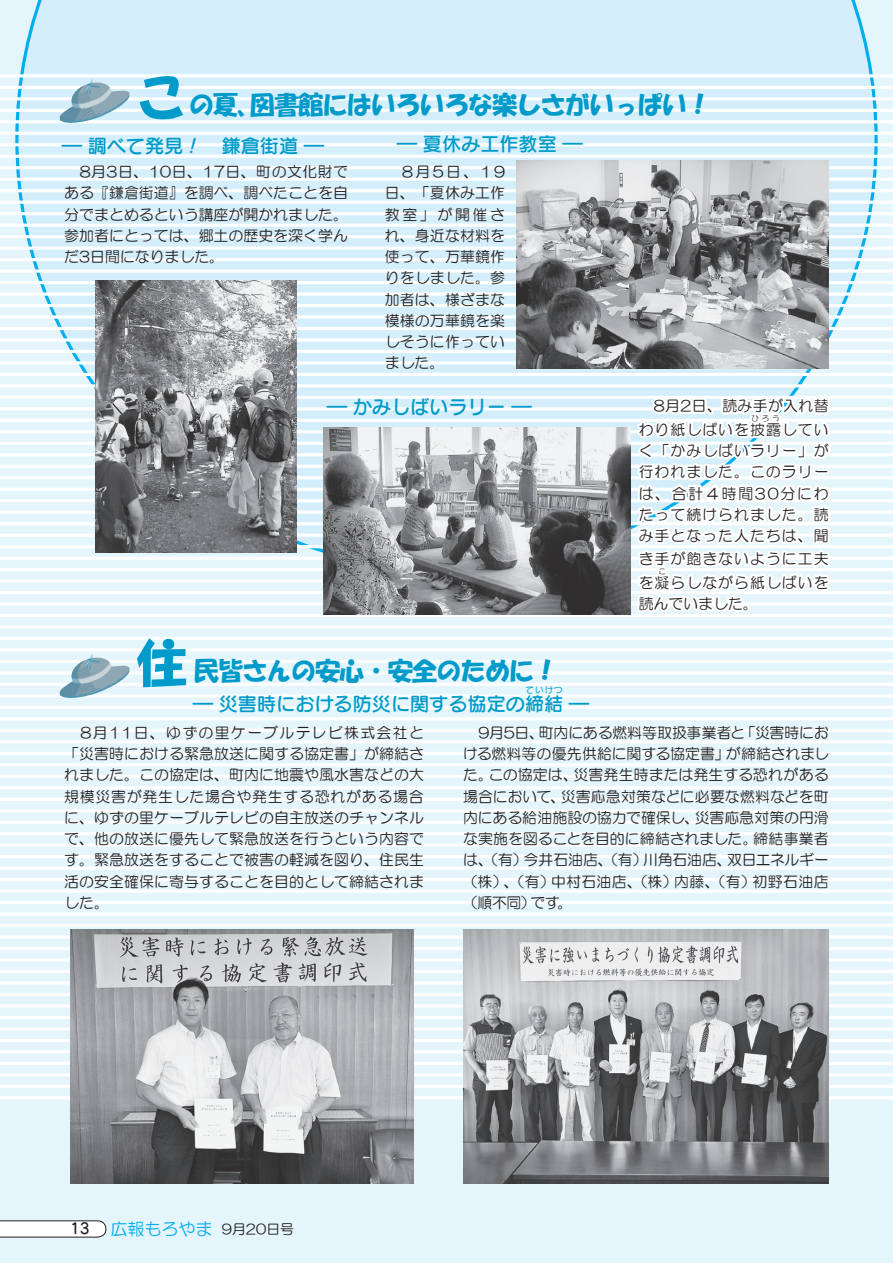
<style>
.page{position:relative;width:893px;height:1263px;background:#e4f5fc}
.page>*{position:absolute;margin:0;border:0;box-sizing:border-box;transform-origin:0 0}
.t1{font:25.5px "HGS Soei Kakupoptai";letter-spacing:-.05em;color:#009bca}
.t2{font:19.2px "Seurat Pro DB";color:#009bca}
.t3{font:16.95px "HG Maru Gothic MPRO";color:#00aeef}
.t4{font:14.85px/21.3px "HG Maru Gothic MPRO";letter-spacing:.01em;color:#231f20;text-align:justify}
.t5{font:14.85px/23.4px "HG Maru Gothic MPRO";letter-spacing:.07em;color:#231f20;text-align:right}
.t6{font:8.55px "Seurat Pro DB";color:#009bca}
.t7{font:7.5px "HG Maru Gothic MPRO";color:#231f20}
.s1{font-size:51px}
.s2{font-style:italic}
.s3{font-family:"Seurat Pro DB";font-size:14.85px;color:#231f20}
.s4{font-size:13.8px;color:#231f20}
</style>
<div class="page">
<svg style="left:15px;top:0;width:863px;height:568px"></svg>
<hr style="left:0;top:74px;width:893px;height:3px;background:#fff">
<hr style="left:0;top:86px;width:893px;height:3px;background:#fff">
<hr style="left:0;top:97px;width:893px;height:3px;background:#fff">
<hr style="left:0;top:109px;width:893px;height:3px;background:#fff">
<hr style="left:0;top:120px;width:893px;height:3px;background:#fff">
<hr style="left:0;top:132px;width:893px;height:3px;background:#fff">
<hr style="left:0;top:143px;width:893px;height:3px;background:#fff">
<hr style="left:0;top:155px;width:893px;height:3px;background:#fff">
<hr style="left:0;top:166px;width:893px;height:3px;background:#fff">
<hr style="left:0;top:178px;width:893px;height:3px;background:#fff">
<hr style="left:0;top:189px;width:893px;height:3px;background:#fff">
<hr style="left:0;top:201px;width:893px;height:3px;background:#fff">
<hr style="left:0;top:212px;width:893px;height:3px;background:#fff">
<hr style="left:0;top:224px;width:893px;height:3px;background:#fff">
<hr style="left:0;top:235px;width:893px;height:3px;background:#fff">
<hr style="left:0;top:247px;width:893px;height:3px;background:#fff">
<hr style="left:0;top:258px;width:893px;height:3px;background:#fff">
<svg style="left:0;top:269px;width:893px;height:4px;fill:#fafdfe"></svg>
<hr style="left:0;top:281px;width:893px;height:3px;background:#fff">
<svg style="left:0;top:292px;width:893px;height:4px"></svg>
<hr style="left:0;top:304px;width:893px;height:3px;background:#fff">
<svg style="left:0;top:315px;width:893px;height:4px"></svg>
<hr style="left:0;top:327px;width:893px;height:3px;background:#fff">
<svg style="left:0;top:338px;width:893px;height:4px"></svg>
<hr style="left:0;top:350px;width:893px;height:3px;background:#fff">
<svg style="left:0;top:361px;width:893px;height:4px"></svg>
<hr style="left:0;top:373px;width:893px;height:3px;background:#fff">
<hr style="left:0;top:384px;width:893px;height:3px;background:#fff">
<hr style="left:0;top:396px;width:893px;height:3px;background:#fff">
<hr style="left:0;top:407px;width:893px;height:3px;background:#fff">
<hr style="left:0;top:419px;width:893px;height:3px;background:#fff">
<hr style="left:0;top:430px;width:893px;height:3px;background:#fff">
<hr style="left:0;top:442px;width:893px;height:3px;background:#fff">
<hr style="left:0;top:453px;width:893px;height:3px;background:#fff">
<hr style="left:0;top:465px;width:893px;height:3px;background:#fff">
<hr style="left:0;top:476px;width:893px;height:3px;background:#fff">
<hr style="left:0;top:488px;width:893px;height:3px;background:#fff">
<hr style="left:0;top:499px;width:893px;height:3px;background:#fff">
<hr style="left:0;top:511px;width:893px;height:3px;background:#fff">
<hr style="left:0;top:522px;width:893px;height:3px;background:#fff">
<hr style="left:0;top:534px;width:893px;height:3px;background:#fff">
<hr style="left:0;top:545px;width:893px;height:3px;background:#fff">
<hr style="left:0;top:556px;width:893px;height:4px;background:#f8fcfe">
<hr style="left:0;top:568px;width:893px;height:3px;background:#fff">
<hr style="left:0;top:579px;width:893px;height:4px;background:#f7fcfe">
<hr style="left:0;top:591px;width:893px;height:3px;background:#fff">
<hr style="left:0;top:602px;width:893px;height:4px;background:#f6fbfe">
<hr style="left:0;top:614px;width:893px;height:3px;background:#fff">
<hr style="left:0;top:625px;width:893px;height:4px;background:#fff">
<hr style="left:0;top:637px;width:893px;height:3px;background:#fff">
<hr style="left:0;top:648px;width:893px;height:4px;background:#fff">
<hr style="left:0;top:660px;width:893px;height:3px;background:#fff">
<hr style="left:0;top:671px;width:893px;height:3px;background:#fff">
<hr style="left:0;top:683px;width:893px;height:3px;background:#fff">
<hr style="left:0;top:694px;width:893px;height:3px;background:#fff">
<hr style="left:0;top:706px;width:893px;height:3px;background:#fff">
<hr style="left:0;top:717px;width:893px;height:3px;background:#fff">
<hr style="left:0;top:729px;width:893px;height:3px;background:#fff">
<hr style="left:0;top:740px;width:893px;height:3px;background:#fff">
<hr style="left:0;top:752px;width:893px;height:3px;background:#fff">
<hr style="left:0;top:763px;width:893px;height:3px;background:#fff">
<hr style="left:0;top:775px;width:893px;height:3px;background:#fff">
<hr style="left:0;top:786px;width:893px;height:3px;background:#fff">
<hr style="left:0;top:798px;width:893px;height:3px;background:#fff">
<hr style="left:0;top:809px;width:893px;height:3px;background:#fff">
<hr style="left:0;top:821px;width:893px;height:3px;background:#fff">
<hr style="left:0;top:832px;width:893px;height:3px;background:#fff">
<svg style="left:0;top:843px;width:893px;height:4px;fill:#fcfdfe"></svg>
<hr style="left:0;top:855px;width:893px;height:3px;background:#fff">
<hr style="left:0;top:866px;width:893px;height:4px;background:#fff">
<hr style="left:0;top:878px;width:893px;height:3px;background:#fff">
<hr style="left:0;top:889px;width:893px;height:4px;background:#fff">
<hr style="left:0;top:901px;width:893px;height:3px;background:#fff">
<hr style="left:0;top:912px;width:893px;height:4px;background:#fff">
<hr style="left:0;top:924px;width:893px;height:3px;background:#fff">
<hr style="left:0;top:935px;width:893px;height:4px;background:#f5fbfd">
<hr style="left:0;top:947px;width:893px;height:3px;background:#fff">
<hr style="left:0;top:958px;width:893px;height:3px;background:#fff">
<hr style="left:0;top:970px;width:893px;height:3px;background:#fff">
<hr style="left:0;top:981px;width:893px;height:3px;background:#fff">
<hr style="left:0;top:993px;width:893px;height:3px;background:#fff">
<hr style="left:0;top:1004px;width:893px;height:3px;background:#fff">
<hr style="left:0;top:1016px;width:893px;height:3px;background:#fff">
<hr style="left:0;top:1027px;width:893px;height:3px;background:#fff">
<hr style="left:0;top:1039px;width:893px;height:3px;background:#fff">
<hr style="left:0;top:1050px;width:893px;height:3px;background:#fff">
<hr style="left:0;top:1062px;width:893px;height:3px;background:#fff">
<hr style="left:0;top:1073px;width:893px;height:3px;background:#fff">
<hr style="left:0;top:1085px;width:893px;height:3px;background:#fff">
<hr style="left:0;top:1096px;width:893px;height:3px;background:#fff">
<svg style="left:0;top:1220px;width:106px;height:17px;background:#eaeaeb"></svg>
<img style="left:324px;top:428px;width:269px;height:186px">
<img style="left:95px;top:281px;width:202px;height:272px">
<img style="left:516px;top:161px;width:313px;height:207px">
<img style="left:71px;top:929px;width:342px;height:254px">
<svg style="left:593px;top:181px;width:241px;height:471px"></svg>
<img style="left:59px;top:78px;width:72px;height:47px">
<img style="left:59px;top:654px;width:72px;height:44px">
<img style="left:463px;top:929px;width:366px;height:254px">
<p class="t1" style="left:136px;top:92px;width:577px"><span class="s1">こ</span> の夏、図書館にはいろいろな楽しさがいっぱい！</p>
<p class="t2" style="left:62px;top:133px;width:263px">― 調べて発見<span class="s2">！</span>　鎌倉街道 ―</p>
<p class="t2" style="left:398px;top:131px;width:186px">― 夏休み工作教室 ―</p>
<p class="t4" style="left:64px;top:161px;width:285px">　8月3日、10日、17日、町の文化財である『鎌倉街道』を調べ、調べたことを自分でまとめるという講座が開かれました。参加者にとっては、郷土の歴史を深く学んだ3日間になりました。</p>
<p class="t4" style="left:385px;top:161px;width:122px">　8月5日、19日、「夏休み工作教室」が開催され、身近な材料を使って、万華鏡作りをしました。参加者は、様ざまな模様の万華鏡を楽しそうに作っていました。</p>
<p class="t2" style="left:327px;top:394px;width:205px">― かみしばいラリー ―</p>
<p class="t1" style="left:136px;top:657px;width:424px"><span class="s1">住</span> 民皆さんの安心・安全のために！</p>
<p class="t2" style="left:136px;top:691px;width:454px">　　　― 災害時における防災に関する協定の締結 ―</p>
<p class="t6" style="left:525px;top:684px;width:39px">ていけつ</p>
<p class="t5" style="left:639px;top:394px;width:191px">8月2日、読み手が入れ替わり紙しばいを披露してい</p>
<p class="t7" style="left:751px;top:414px;width:29px">ひろう</p>
<p class="t4" style="left:639px;top:440px;width:191px">く「かみしばいラリー」が行われました。このラリーは、合計４時間30分にわたって続けられました。読み手となった人たちは、聞</p>
<p class="t5" style="left:639px;top:547px;width:191px;text-align:left">き手が飽きないように工夫を凝らしながら紙しばいを</p>
<p class="t7" style="left:658px;top:567px;width:9px">こ</p>
<p class="t4" style="left:639px;top:593px;width:121px">読んでいました。</p>
<p class="t4" style="left:64px;top:722px;width:361px">　8月11日、ゆずの里ケーブルテレビ株式会社と「災害時における緊急放送に関する協定書」が締結されました。この協定は、町内に地震や風水害などの大規模災害が発生した場合や発生する恐れがある場合に、ゆずの里ケーブルテレビの自主放送のチャンネルで、他の放送に優先して緊急放送を行うという内容です。緊急放送をすることで被害の軽減を図り、住民生活の安全確保に寄与することを目的として締結されました。</p>
<p class="t4" style="left:463px;top:722px;width:367px">　9月5日、町内にある燃料等取扱事業者と「災害時における燃料等の優先供給に関する協定書」が締結されました。この協定は、災害発生時または発生する恐れがある場合において、災害応急対策などに必要な燃料などを町内にある給油施設の協力で確保し、災害応急対策の円滑な実施を図ることを目的に締結されました。締結事業者は、（有）今井石油店、（有）川角石油店、双日エネルギー（株）、（有）中村石油店、（株）内藤、（有）初野石油店（順不同）です。</p>
<p class="t3" style="left:70px;top:1220px;width:225px"><span class="s3">13</span> 広報もろやま <span class="s4">9月20日号</span></p>
</div>
